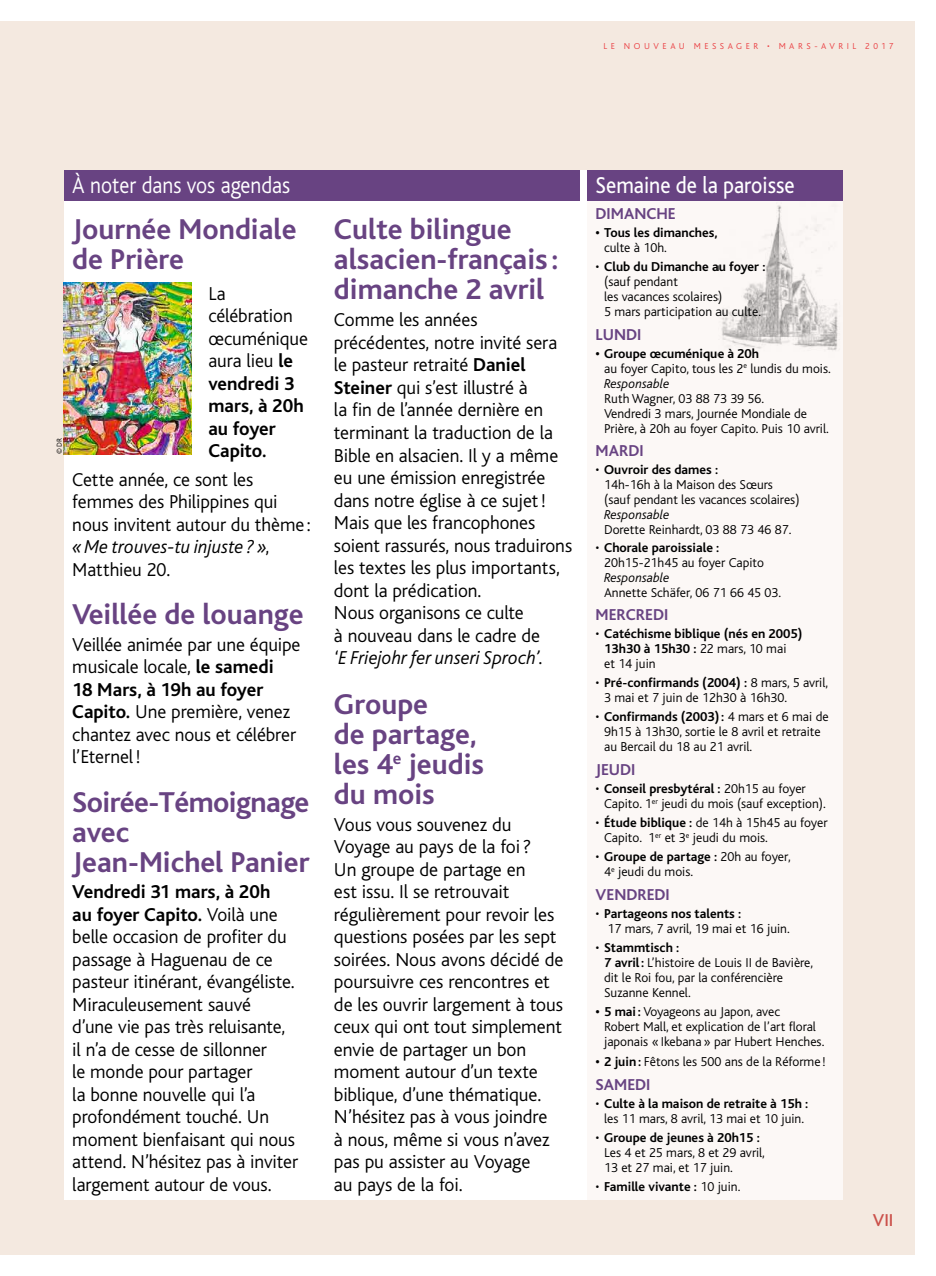
<style>
.page{position:relative;width:936px;height:1276px;background:#fff}
.page>*{position:absolute;margin:0;border:0;box-sizing:border-box;transform-origin:0 0}
.t1{font:700 30px/30px "Bliss";color:#684382}
.t2{font:300 24px "Bliss";color:#fff;scale:.9 1}
.t3{font:24px "Bliss";color:#fff;scale:.9 1}
.t4{font:300 19.5px/22.5px "Bliss";letter-spacing:-.005em;color:#000}
.t5{font:700 19.5px/22.5px "Bliss";color:#000}
.t6{font:italic 300 19.5px "Bliss";color:#000}
.t7{font:500 18px "Bliss";color:#cb514b}
.t8{font:700 16.5px "Bliss";color:#684382}
.t9{font:300 13.5px/15px "Bliss";color:#000}
.t10{font:700 13.5px/15px "Bliss";color:#000}
.t11{font:italic 300 13.5px "Bliss";color:#000}
.t12{font:300 9px "Bliss";letter-spacing:.39em;color:#ea3f43}
.t13{font:300 7.5px "Bliss";color:#000}
.s1{font-weight:300}
.s2{font-style:italic}
.s3{font-weight:700}
</style>
<div class="page">
<div style="left:0;top:21px;width:914px;height:1233px;background:#f4e9e0"></div>
<div style="left:64px;top:170px;width:516px;height:1029px;background:#fff"></div>
<div style="left:64px;top:170px;width:516px;height:30px;background:#684382"></div>
<div style="left:587px;top:170px;width:255px;height:1029px;background:#fcf8f6"></div>
<div style="left:587px;top:170px;width:255px;height:31px;background:#684382"></div>
<img style="left:721px;top:205px;width:117px;height:145px">
<div style="left:580px;top:170px;width:7px;height:1029px;background:#fff"></div>
<img style="left:64px;top:282px;width:127px;height:172px">
<p class="t12" style="left:603px;top:42px;width:291px">LE NOUVEAU MESSAGER • MARS-AVRIL 2017</p>
<p class="t13" style="left:55px;top:454px;width:18px;rotate:-90deg">© DR</p>
<p class="t2" style="left:72px;top:172px;width:244px">À noter dans vos agendas</p>
<h1 class="t1" style="left:72px;top:215px;width:226px">Journée Mondiale de Prière</h1>
<p class="t5" style="left:208px;top:282px;width:101px"><span class="s1">La célébration œcuménique aura lieu</span> le vendredi 3 mars, à 20h au foyer<br>Capito.</p>
<p class="t4" style="left:72px;top:468px;width:240px">Cette année, ce sont les femmes des Philippines qui nous invitent autour du thème : <span class="s2">«Me trouves-tu injuste ?»</span>,<br>Matthieu 20.</p>
<h1 class="t1" style="left:72px;top:600px;width:233px">Veillée de louange</h1>
<p class="t4" style="left:72px;top:633px;width:230px">Veillée animée par une équipe musicale locale, <span class="s3">le samedi<br>18 Mars, à 19h au foyer<br>Capito.</span> Une première, venez chantez avec nous et célébrer l’Eternel!</p>
<h1 class="t1" style="left:72px;top:787px;width:239px">Soirée-Témoignage avec<br>Jean-Michel Panier</h1>
<p class="t4" style="left:72px;top:881px;width:227px"><span class="s3">Vendredi 31 mars, à 20h<br>au foyer Capito.</span> Voilà une belle occasion de profiter du passage à Haguenau de ce pasteur itinérant, évangéliste.<br>Miraculeusement sauvé<br>d’une vie pas très reluisante, il n’a de cesse de sillonner<br>le monde pour partager<br>la bonne nouvelle qui l’a profondément touché. Un moment bienfaisant qui nous attend. N’hésitez pas à inviter largement autour de vous.</p>
<h1 class="t1" style="left:334px;top:215px;width:226px">Culte bilingue alsacien-français : dimanche 2 avril</h1>
<p class="t4" style="left:334px;top:309px;width:240px">Comme les années précédentes, notre invité sera le pasteur retraité <span class="s3">Daniel<br>Steiner</span> qui s’est illustré à<br>la fin de l’année dernière en terminant la traduction de la<br>Bible en alsacien. Il y a même eu une émission enregistrée dans notre église à ce sujet!<br>Mais que les francophones soient rassurés, nous traduirons les textes les plus importants, dont la prédication.<br>Nous organisons ce culte<br>à nouveau dans le cadre de</p>
<p class="t6" style="left:334px;top:647px;width:212px">‘E Friejohr fer unseri Sproch’.</p>
<h1 class="t1" style="left:334px;top:689px;width:151px">Groupe<br>de partage, les 4<sup>e</sup> jeudis du mois</h1>
<p class="t4" style="left:334px;top:813px;width:231px">Vous vous souvenez du<br>Voyage au pays de la foi ?<br>Un groupe de partage en<br>est issu. Il se retrouvait régulièrement pour revoir les questions posées par les sept soirées. Nous avons décidé de poursuivre ces rencontres et de les ouvrir largement à tous ceux qui ont tout simplement envie de partager un bon moment autour d’un texte biblique, d’une thématique.<br>N’hésitez pas à vous joindre<br>à nous, même si vous n’avez pas pu assister au Voyage<br>au pays de la foi.</p>
<p class="t3" style="left:595px;top:172px;width:223px">Semaine de la paroisse</p>
<p class="t8" style="left:595px;top:205px;width:82px">DIMANCHE</p>
<p class="t10" style="left:595px;top:226px;width:123px">• Tous les dimanches,</p>
<p class="t9" style="left:604px;top:241px;width:64px">culte à 10h.</p>
<p class="t9" style="left:604px;top:260px;width:163px;text-indent:-9px">• <span class="s3">Club du Dimanche au foyer : </span>(sauf pendant<br>les vacances scolaires)<br>5 mars participation au culte.</p>
<p class="t8" style="left:595px;top:325px;width:47px">LUNDI</p>
<p class="t9" style="left:604px;top:346px;width:228px;text-indent:-9px"><span class="s3">• Groupe œcuménique à 20h<br></span>au foyer Capito, tous les 2<sup>e</sup> lundis du mois.<br><span class="s2">Responsable</span></p>
<p class="t9" style="left:604px;top:391px;width:226px">Ruth Wagner, 03 88 73 39 56.<br>Vendredi 3 mars, Journée Mondiale de<br>Prière, à 20h au foyer Capito. Puis 10 avril.</p>
<p class="t8" style="left:595px;top:442px;width:49px">MARDI</p>
<p class="t9" style="left:604px;top:462px;width:197px;text-indent:-9px">• <span class="s3">Ouvroir des dames :<br></span>14h-16h à la Maison des Sœurs (sauf pendant les vacances scolaires)</p>
<p class="t11" style="left:604px;top:507px;width:67px">Responsable</p>
<p class="t9" style="left:604px;top:522px;width:189px">Dorette Reinhardt, 03 88 73 46 87.</p>
<p class="t9" style="left:604px;top:540px;width:161px;text-indent:-9px">• <span class="s3">Chorale paroissiale :<br></span>20h15-21h45 au foyer Capito</p>
<p class="t11" style="left:604px;top:570px;width:67px">Responsable</p>
<p class="t9" style="left:604px;top:585px;width:178px">Annette Schäfer, 06 71 66 45 03.</p>
<p class="t8" style="left:595px;top:606px;width:74px">MERCREDI</p>
<p class="t10" style="left:604px;top:626px;width:200px;text-indent:-9px"><span class="s1">•</span> Catéchisme biblique (nés en 2005)<br>13h30 à 15h30 : <span class="s1">22 mars, 10 mai<br>et 14 juin</span></p>
<p class="t9" style="left:604px;top:675px;width:225px;text-indent:-9px">• <span class="s3">Pré-confirmands (2004) :</span> 8 mars, 5 avril,<br>3 mai et 7 juin de 12h30 à 16h30.</p>
<p class="t9" style="left:604px;top:709px;width:226px;text-indent:-9px">• <span class="s3">Confirmands (2003):</span> 4 mars et 6 mai de<br>9h15 à 13h30, sortie le 8 avril et retraite au Bercail du 18 au 21 avril.</p>
<p class="t8" style="left:595px;top:761px;width:41px">JEUDI</p>
<p class="t9" style="left:604px;top:781px;width:223px;text-indent:-9px">• <span class="s3">Conseil presbytéral :</span> 20h15 au foyer<br>Capito. 1<sup>er</sup> jeudi du mois (sauf exception).</p>
<p class="t9" style="left:604px;top:815px;width:225px;text-indent:-9px">• <span class="s3">Étude biblique :</span> de 14h à 15h45 au foyer<br>Capito. 1<sup>er</sup> et 3<sup>e</sup> jeudi du mois.</p>
<p class="t9" style="left:604px;top:849px;width:188px;text-indent:-9px">• <span class="s3">Groupe de partage :</span> 20h au foyer,<br>4<sup>e</sup> jeudi du mois.</p>
<p class="t8" style="left:595px;top:886px;width:76px">VENDREDI</p>
<p class="t9" style="left:607px;top:906px;width:184px;text-indent:-12px">• <span class="s3">Partageons nos talents :<br></span>17 mars, 7 avril, 19 mai et 16 juin.</p>
<p class="t9" style="left:604px;top:940px;width:210px;text-indent:-9px">• <span class="s3">Stammtisch :<br>7 avril:</span> L’histoire de Louis II de Bavière, dit le Roi fou, par la conférencière<br>Suzanne Kennel.</p>
<p class="t9" style="left:604px;top:1004px;width:222px;text-indent:-9px"><span class="s3">• 5 mai:</span> Voyageons au Japon, avec<br>Robert Mall, et explication de l’art floral japonais «Ikebana» par Hubert Henches.</p>
<p class="t9" style="left:595px;top:1054px;width:232px"><span class="s3">• 2 juin:</span> Fêtons les 500 ans de la Réforme !</p>
<p class="t8" style="left:595px;top:1075px;width:56px">SAMEDI</p>
<p class="t9" style="left:595px;top:1096px;width:214px;text-align:center">• <span class="s3">Culte à la maison de retraite à 15h : </span>les 11 mars, 8 avril, 13 mai et 10 juin.</p>
<p class="t9" style="left:604px;top:1130px;width:162px;text-indent:-9px">• <span class="s3">Groupe de jeunes à 20h15 :<br></span>Les 4 et 25 mars, 8 et 29 avril,<br>13 et 27 mai, et 17 juin.</p>
<p class="t10" style="left:595px;top:1179px;width:146px"><span class="s1">•</span> Famille vivante : <span class="s1">10 juin.</span></p>
<p class="t7" style="left:872px;top:1210px;width:22px">VII</p>
</div>
